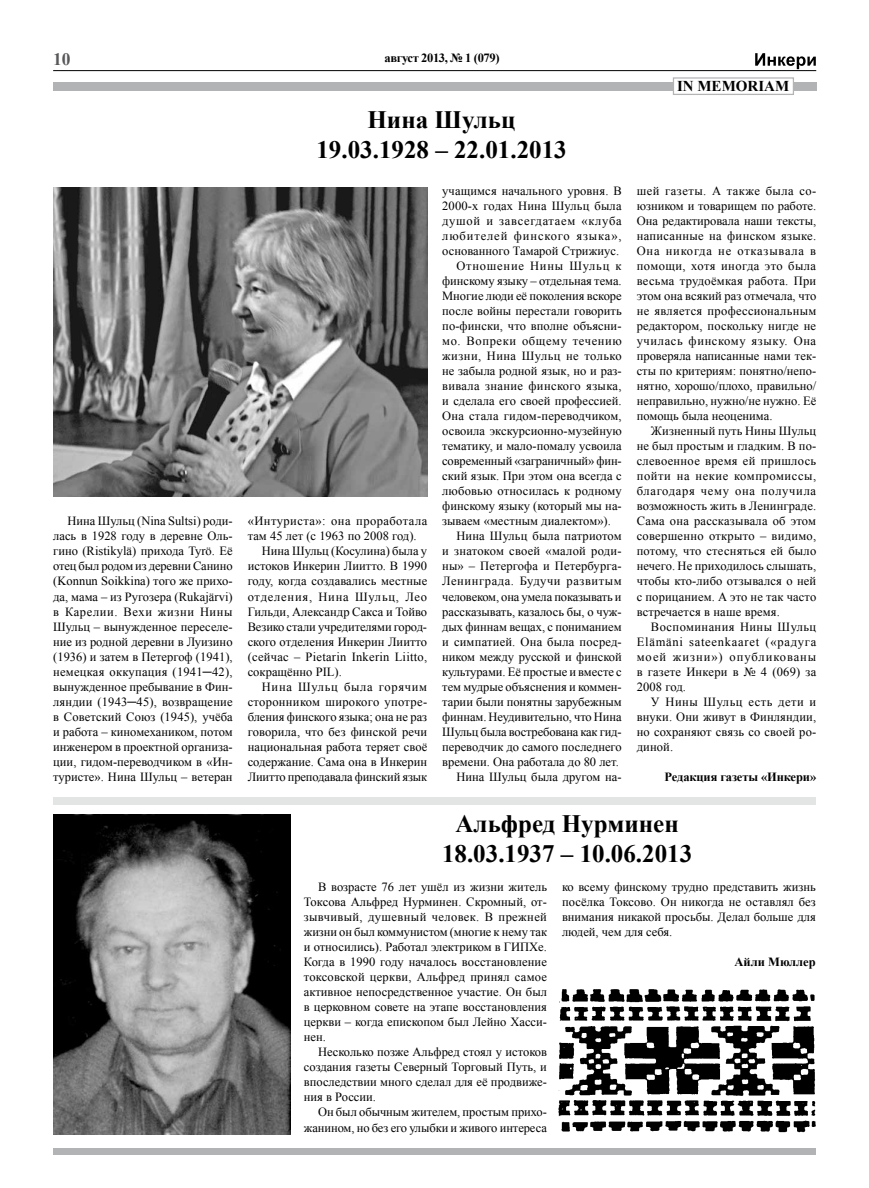
<style>
.page{position:relative;width:869px;height:1188px;background:#fff}
.page>*{position:absolute;margin:0;border:0;box-sizing:border-box;transform-origin:0 0}
.t1{font:700 25px/30px "Times New Roman";color:#000;text-align:center}
.t2{font:700 17.5px "Times New Roman";color:#58585a}
.t3{font:700 15px "Times New Roman";color:#000}
.t4{font:12.5px/15px "Times New Roman";letter-spacing:.005em;color:#000;text-align:justify}
.t5{font:12.5px "Times New Roman";letter-spacing:.035em;color:#000}
.t6{font:12.5px "Times New Roman";letter-spacing:.055em;color:#000}
.t7{font:700 12.5px "Times New Roman";letter-spacing:-.01em;color:#000}
.t8{font:12.5px "Times New Roman";letter-spacing:-.015em;color:#000}
.t9{font:12.5px "Times New Roman";letter-spacing:.025em;color:#000}
.t10{font:12.5px "Times New Roman";letter-spacing:.03em;color:#000}
.t11{font:12.5px "Times New Roman";letter-spacing:.045em;color:#000}
.t12{font:12.5px "Times New Roman";letter-spacing:.07em;color:#000}
.t13{font:12.5px "Times New Roman";letter-spacing:.065em;color:#000}
.t14{font:12.5px "Times New Roman";letter-spacing:.05em;color:#000}
.t15{font:12.5px "Times New Roman";letter-spacing:.06em;color:#000}
.t16{font:700 12.5px "Times New Roman";letter-spacing:-.03em;color:#000}
</style>
<div class="page">
<div style="left:53px;top:82px;width:762px;height:9px;background:#b1b3b4"></div>
<hr style="left:53px;top:70px;width:762px;height:1px;background:#000">
<svg style="left:755px;top:53px;width:60px;height:16px"></svg>
<div style="left:53px;top:1147px;width:762px;height:7px;background:#b1b3b4"></div>
<div style="left:672px;top:77px;width:121px;height:18px;background:#fff;border:1px solid #b3b4b6"></div>
<img style="left:54px;top:188px;width:373px;height:308px">
<div style="left:53px;top:797px;width:762px;height:7px;background:#e3e4e4"></div>
<img style="left:54px;top:814px;width:236px;height:320px">
<img style="left:558px;top:989px;width:258px;height:144px">
<h2 class="t2" style="left:53px;top:47px;width:19px">10</h2>
<p class="t16" style="left:384px;top:49px;width:116px">август 2013, № 1 (079)</p>
<h1 class="t1" style="left:316px;top:104px;width:252px">Нинa Шульц<br>19.03.1928 – 22.01.2013</h1>
<p class="t4" style="left:53px;top:513px;width:181px;text-indent:14px">Нина Шульц (Nina Sultsi) роди&shy;лась в 1928 году в деревне Оль&shy;гино (Ristikylä) прихода Tyrö. Её отец был родом из деревни Санино (Konnun Soikkina) того же прихо&shy;да, мама – из Ругозера (Rukajärvi) в Карелии. Вехи жизни Нины Шульц – вынужденное переселе&shy;ние из родной деревни в Луизино (1936) и затем в Петергоф (1941), немецкая оккупация (1941─42), вынужденное пребывание в Фин&shy;ляндии (1943─45), возвращение в Советский Союз (1945), учёба и работа – киномехаником, потом инженером в проектной организа&shy;ции, гидом-переводчиком в «Ин&shy;туристе». Нина Шульц – ветеран</p>
<p class="t5" style="left:247px;top:512px;width:181px">«Интуриста»: она проработала</p>
<p class="t4" style="left:247px;top:528px;width:170px">там 45 лет (с 1963 по 2008 год).</p>
<p class="t4" style="left:262px;top:543px;width:167px">Нина Шульц (Косулина) была у</p>
<p class="t4" style="left:247px;top:558px;width:181px">истоков Инкерин Лиитто. В 1990</p>
<p class="t4" style="left:247px;top:573px;width:181px">году, когда создавались местные</p>
<p class="t13" style="left:247px;top:587px;width:181px">отделения, Нина Шульц, Лео</p>
<p class="t4" style="left:247px;top:603px;width:181px">Гильди, Александр Сакса и Тойво</p>
<p class="t4" style="left:247px;top:618px;width:181px">Везико стали учредителями город-</p>
<p class="t4" style="left:247px;top:633px;width:181px">ского отделения Инкерин Лиитто</p>
<p class="t4" style="left:247px;top:648px;width:181px">(сейчас – Pietarin Inkerin Liitto,</p>
<p class="t4" style="left:247px;top:663px;width:96px">сокращённо PIL).</p>
<p class="t6" style="left:262px;top:677px;width:167px">Нина Шульц была горячим</p>
<p class="t9" style="left:247px;top:692px;width:181px">сторонником широкого употре-</p>
<p class="t4" style="left:247px;top:708px;width:181px">бления финского языка; она не раз</p>
<p class="t4" style="left:247px;top:723px;width:181px">говорила, что без финской речи</p>
<p class="t4" style="left:247px;top:738px;width:181px">национальная работа теряет своё</p>
<p class="t4" style="left:247px;top:753px;width:181px">содержание. Сама она в Инкерин</p>
<p class="t4" style="left:247px;top:768px;width:181px">Лиитто преподавала финский язык</p>
<p class="t4" style="left:442px;top:183px;width:181px">учащимся начального уровня. В</p>
<p class="t4" style="left:442px;top:198px;width:181px">2000-х годах Нина Шульц была</p>
<p class="t6" style="left:442px;top:212px;width:181px">душой и завсегдатаем «клуба</p>
<p class="t12" style="left:442px;top:227px;width:181px">любителей финского языка»,</p>
<p class="t4" style="left:442px;top:243px;width:178px">основанного Тамарой Стрижиус.</p>
<p class="t15" style="left:456px;top:257px;width:167px">Отношение Нины Шульц к</p>
<p class="t4" style="left:442px;top:273px;width:181px">финскому языку – отдельная тема.</p>
<p class="t4" style="left:442px;top:288px;width:181px">Многие люди её поколения вскоре</p>
<p class="t4" style="left:442px;top:303px;width:181px">после войны перестали говорить</p>
<p class="t4" style="left:442px;top:318px;width:181px">по-фински, что вполне объясни-</p>
<p class="t14" style="left:442px;top:332px;width:181px">мо. Вопреки общему течению</p>
<p class="t5" style="left:442px;top:347px;width:181px">жизни, Нина Шульц не только</p>
<p class="t4" style="left:442px;top:363px;width:181px">не забыла родной язык, но и раз-</p>
<p class="t10" style="left:442px;top:377px;width:181px">вивала знание финского языка,</p>
<p class="t4" style="left:442px;top:393px;width:181px">и сделала его своей профессией.</p>
<p class="t4" style="left:442px;top:408px;width:181px">Она стала гидом-переводчиком,</p>
<p class="t4" style="left:442px;top:423px;width:181px">освоила экскурсионно-музейную</p>
<p class="t4" style="left:442px;top:438px;width:181px">тематику, и мало-помалу усвоила</p>
<p class="t4" style="left:442px;top:453px;width:181px">современный «заграничный» фин-</p>
<p class="t4" style="left:442px;top:468px;width:181px">ский язык. При этом она всегда с</p>
<p class="t4" style="left:442px;top:483px;width:181px">любовью относилась к родному</p>
<p class="t4" style="left:442px;top:498px;width:181px">финскому языку (который мы на-</p>
<p class="t4" style="left:442px;top:513px;width:170px">зываем «местным диалектом»).</p>
<p class="t4" style="left:456px;top:528px;width:167px">Нина Шульц была патриотом</p>
<p class="t4" style="left:442px;top:543px;width:181px">и знатоком своей «малой роди-</p>
<p class="t4" style="left:442px;top:558px;width:181px">ны» – Петергофа и Петербурга-</p>
<p class="t11" style="left:442px;top:572px;width:181px">Ленинграда. Будучи развитым</p>
<p class="t4" style="left:442px;top:588px;width:181px">человеком, она умела показывать и</p>
<p class="t4" style="left:442px;top:603px;width:181px">рассказывать, казалось бы, о чуж-</p>
<p class="t4" style="left:442px;top:618px;width:181px">дых финнам вещах, с пониманием</p>
<p class="t4" style="left:442px;top:633px;width:181px">и симпатией. Она была посред-</p>
<p class="t4" style="left:442px;top:648px;width:181px">ником между русской и финской</p>
<p class="t4" style="left:442px;top:663px;width:181px">культурами. Её простые и вместе с</p>
<p class="t4" style="left:442px;top:678px;width:181px">тем мудрые объяснения и коммен-</p>
<p class="t4" style="left:442px;top:693px;width:181px">тарии были понятны зарубежным</p>
<p class="t4" style="left:442px;top:708px;width:181px">финнам. Неудивительно, что Нина</p>
<p class="t8" style="left:442px;top:722px;width:181px">Шульц была востребована как гид-</p>
<p class="t4" style="left:442px;top:738px;width:181px">переводчик до самого последнего</p>
<p class="t4" style="left:442px;top:753px;width:178px">времени. Она работала до 80 лет.</p>
<p class="t4" style="left:456px;top:768px;width:167px">Нина Шульц была другом на-</p>
<p class="t3" style="left:676px;top:75px;width:114px">IN MEMORIAM</p>
<p class="t4" style="left:636px;top:183px;width:181px">шей газеты. А также была со&shy;юзником и товарищем по работе.<br>Она редактировала наши тексты, написанные на финском языке.<br>Она никогда не отказывала в помощи, хотя иногда это была весьма трудоёмкая работа. При этом она всякий раз отмечала, что не является профессиональным редактором, поскольку нигде не училась финскому языку. Она проверяла написанные нами тек&shy;сты по критериям: понятно/непо&shy;нятно, хорошо/плохо, правильно/ неправильно, нужно/не нужно. Её помощь была неоценима.</p>
<p class="t4" style="left:636px;top:423px;width:181px;text-indent:14px">Жизненный путь Нины Шульц не был простым и гладким. В по&shy;слевоенное время ей пришлось пойти на некие компромиссы, благодаря чему она получила возможность жить в Ленинграде.<br>Сама она рассказывала об этом совершенно открыто – видимо, потому, что стесняться ей было нечего. Не приходилось слышать, чтобы кто-либо отзывался о ней с порицанием. А это не так часто встречается в наше время.</p>
<p class="t4" style="left:636px;top:618px;width:181px;text-indent:14px">Воспоминания Нины Шульц Elämäni sateenkaaret («радуга моей жизни») опубликованы в газете Инкери в № 4 (069) за 2008 год.</p>
<p class="t4" style="left:636px;top:693px;width:181px;text-indent:14px">У Нины Шульц есть дети и внуки. Они живут в Финляндии, но сохраняют связь со своей ро&shy;диной.</p>
<p class="t7" style="left:664px;top:767px;width:153px">Редакция газеты «Инкери»</p>
<h1 class="t1" style="left:442px;top:807px;width:252px">Альфред Нурминен<br>18.03.1937 – 10.06.2013</h1>
<p class="t4" style="left:304px;top:879px;width:244px;text-indent:14px">В возрасте 76 лет ушёл из жизни житель Токсова Альфред Нурминен. Скромный, от&shy;зывчивый, душевный человек. В прежней жизни он был коммунистом (многие к нему так и относились). Работал электриком в ГИПХе.<br>Когда в 1990 году началось восстановление токсовской церкви, Альфред принял самое активное непосредственное участие. Он был в церковном совете на этапе восстановления церкви – когда епископом был Лейно Хасси&shy;нен.</p>
<p class="t4" style="left:304px;top:1044px;width:244px;text-indent:14px">Несколько позже Альфред стоял у истоков создания газеты Северный Торговый Путь, и впоследствии много сделал для её продвиже&shy;ния в России.</p>
<p class="t4" style="left:304px;top:1104px;width:244px;text-align:right">Он был обычным жителем, простым прихо&shy;жанином, но без его улыбки и живого интереса</p>
<p class="t4" style="left:561px;top:879px;width:255px">ко всему финскому трудно представить жизнь посёлка Токсово. Он никогда не оставлял без внимания никакой просьбы. Делал больше для людей, чем для себя.</p>
<p class="t7" style="left:734px;top:953px;width:83px">Айли Мюллер</p>
</div>
